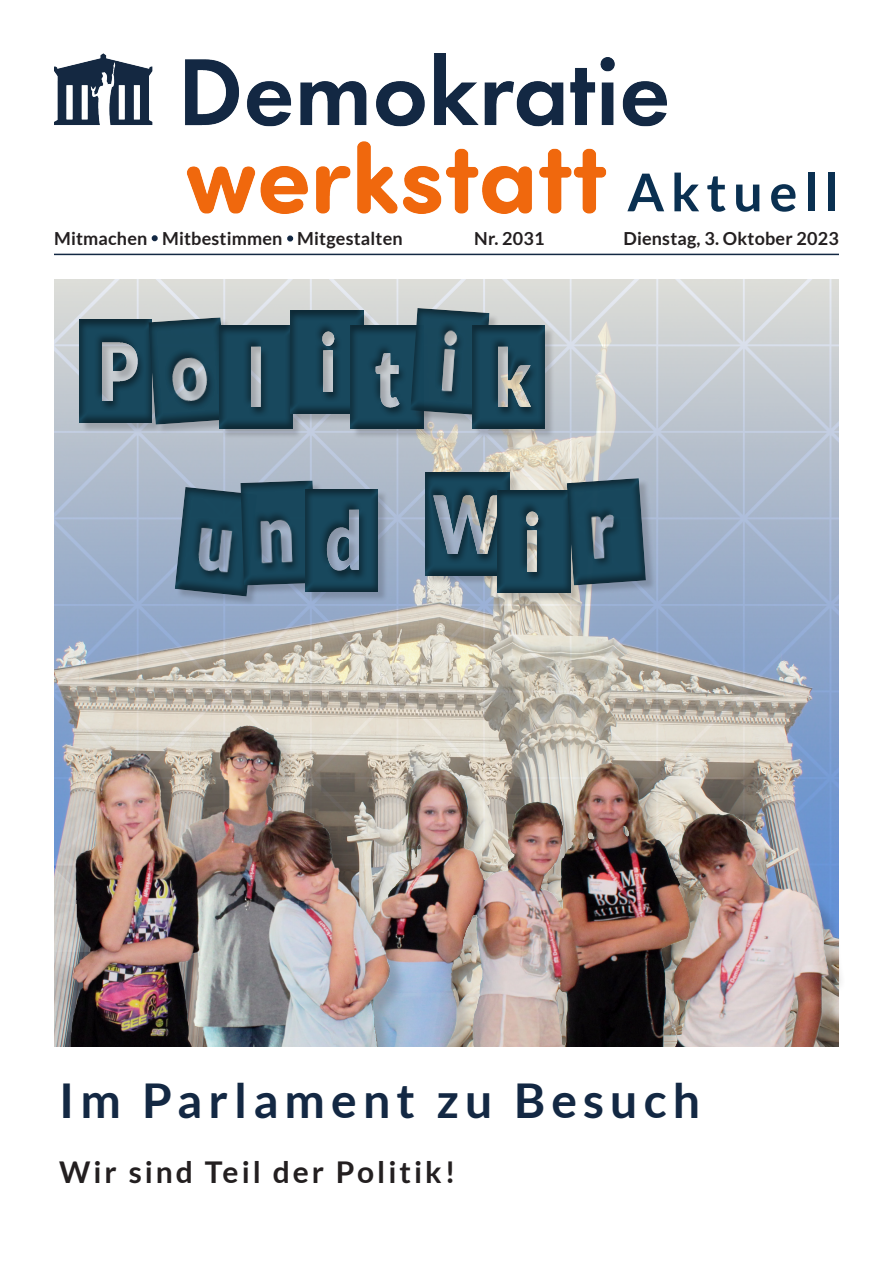
<style>
.page{position:relative;width:893px;height:1263px;background:#fff}
.page>*{position:absolute;margin:0;border:0;box-sizing:border-box;transform-origin:0 0}
.t1{font:700 52.2px "Lato";letter-spacing:.13em;color:#0a3051}
.t2{font:700 48px "Lato";letter-spacing:.13em;color:#132843}
.t3{font:700 30px "Lato";letter-spacing:.1em;color:#231f20}
.t4{font:700 18px "Lato";letter-spacing:.01em;color:#231f20}
</style>
<div class="page">
<img style="left:54px;top:53px;width:613px;height:160px">
<hr style="left:54px;top:254px;width:785px;height:1px;background:#132843">
<svg style="left:152px;top:235px;width:6px;height:6px"></svg>
<svg style="left:287px;top:235px;width:6px;height:6px"></svg>
<img style="left:54px;top:280px;width:785px;height:379px">
<img style="left:446px;top:659px;width:395px;height:387px">
<div style="left:81px;top:321px;width:81px;height:112px;background:#231f20;opacity:.2"></div>
<div style="left:80px;top:319px;width:75px;height:105px;background:#231f20;opacity:.5"></div>
<div style="left:150px;top:319px;width:88px;height:116px;background:#231f20;opacity:.2"></div>
<svg style="left:148px;top:317px;width:82px;height:110px;background:#365968"></svg>
<div style="left:221px;top:327px;width:82px;height:112px;background:#231f20;opacity:.2"></div>
<div style="left:220px;top:325px;width:74px;height:105px;background:#231f20;opacity:.5"></div>
<div style="left:292px;top:312px;width:82px;height:112px;background:#231f20;opacity:.2"></div>
<div style="left:291px;top:310px;width:74px;height:105px;background:#231f20;opacity:.5"></div>
<div style="left:352px;top:327px;width:82px;height:112px;background:#231f20;opacity:.2"></div>
<div style="left:351px;top:325px;width:74px;height:105px;background:#231f20;opacity:.5"></div>
<div style="left:412px;top:309px;width:88px;height:116px;background:#231f20;opacity:.2"></div>
<svg style="left:410px;top:307px;width:82px;height:110px;background:#315565"></svg>
<div style="left:474px;top:327px;width:81px;height:112px;background:#231f20;opacity:.2"></div>
<div style="left:473px;top:325px;width:74px;height:105px;background:#231f20;opacity:.5"></div>
<div style="left:176px;top:488px;width:91px;height:118px;background:#231f20;opacity:.2"></div>
<svg style="left:174px;top:480px;width:144px;height:119px;background:#3c5e72"></svg>
<div style="left:307px;top:490px;width:81px;height:112px;background:#231f20;opacity:.2"></div>
<div style="left:306px;top:489px;width:74px;height:105px;background:#231f20;opacity:.5"></div>
<div style="left:427px;top:474px;width:93px;height:112px;background:#231f20;opacity:.2"></div>
<div style="left:426px;top:472px;width:87px;height:105px;background:#231f20;opacity:.5"></div>
<div style="left:499px;top:492px;width:82px;height:111px;background:#231f20;opacity:.2"></div>
<div style="left:498px;top:490px;width:74px;height:105px;background:#231f20;opacity:.5"></div>
<div style="left:568px;top:479px;width:88px;height:116px;background:#231f20;opacity:.2"></div>
<svg style="left:567px;top:477px;width:81px;height:110px;background:#315567"></svg>
<img style="left:54px;top:659px;width:392px;height:387px">
<p class="t1" style="left:627px;top:162px;width:213px">Aktuell</p>
<p class="t4" style="left:54px;top:228px;width:350px">Mitmachen Mitbestimmen Mitgestalten</p>
<p class="t4" style="left:474px;top:228px;width:72px">Nr. 2031</p>
<p class="t4" style="left:623px;top:228px;width:217px">Dienstag, 3. Oktober 2023</p>
<p class="t2" style="left:59px;top:1073px;width:642px">Im Parlament zu Besuch</p>
<p class="t3" style="left:59px;top:1155px;width:398px">Wir sind Teil der Politik!</p>
</div>
